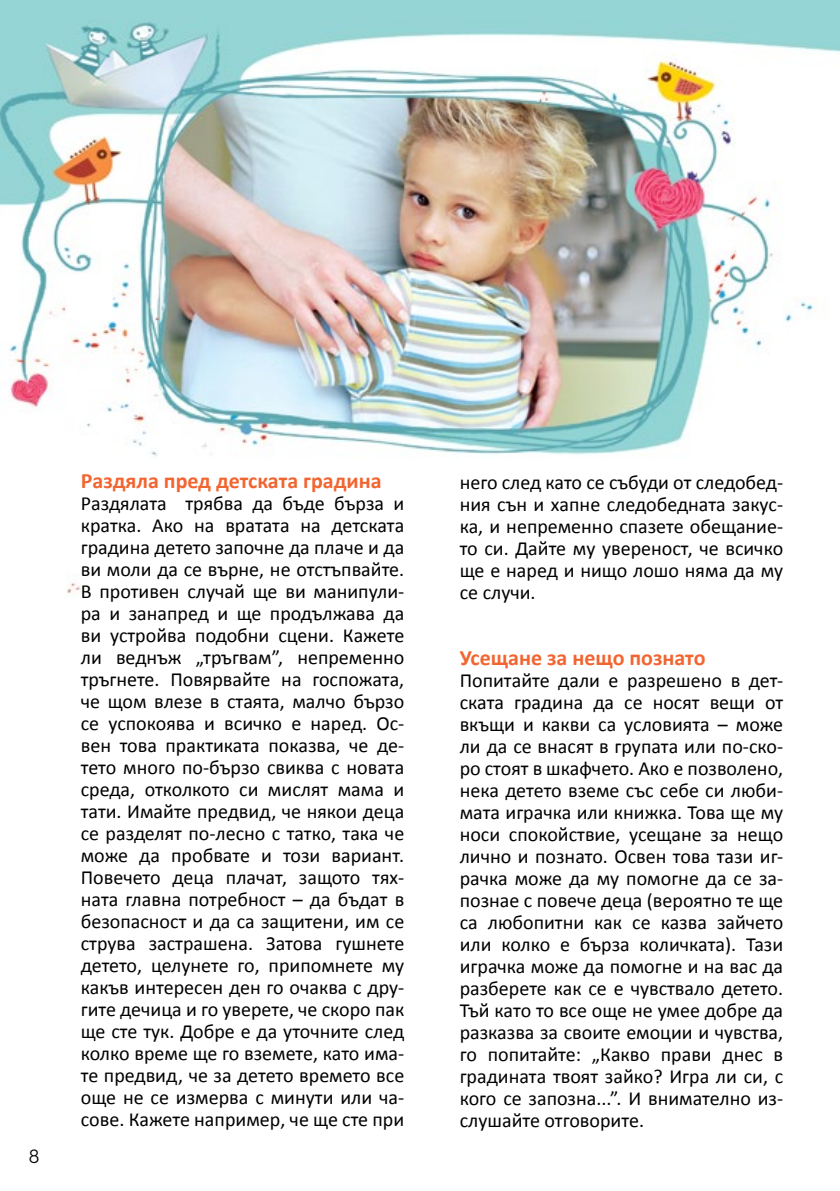
<style>
.page{position:relative;width:840px;height:1191px;background:#fff}
.page>*{position:absolute;margin:0;border:0;box-sizing:border-box;transform-origin:0 0}
.t1{font:700 22px "Calibri";color:#f26531}
.t2{font:300 21px "Helen HS Bg";color:#000}
.t3{font:20px/22px "Calibri";color:#000;text-align:justify}
</style>
<div class="page">
<img style="left:0;top:0;width:839px;height:594px">
<p class="t2" style="left:29px;top:1146px;width:12px">8</p>
<p class="t1" style="left:81px;top:467px;width:302px">Раздяла пред детската градина</p>
<p class="t3" style="left:81px;top:492px;width:325px">Раздялата трябва да бъде бърза и кратка. Ако на вратата на детската градина детето започне да плаче и да ви моли да се върне, не отстъпвайте.<br>В противен случай ще ви манипули&shy;ра и занапред и ще продължава да ви устройва подобни сцени. Кажете ли веднъж „тръгвам”, непременно тръгнете. Повярвайте на госпожата, че щом влезе в стаята, малчо бързо се успокоява и всичко е наред. Ос&shy;вен това практиката показва, че де&shy;тето много по-бързо свиква с новата среда, отколкото си мислят мама и тати. Имайте предвид, че някои деца се разделят по-лесно с татко, така че може да пробвате и този вариант.<br>Повечето деца плачат, защото тях&shy;ната главна потребност – да бъдат в безопасност и да са защитени, им се струва застрашена. Затова гушнете детето, целунете го, припомнете му какъв интересен ден го очаква с дру&shy;гите дечица и го уверете, че скоро пак ще сте тук. Добре е да уточните след колко време ще го вземете, като има&shy;те предвид, че за детето времето все още не се измерва с минути или ча&shy;сове. Кажете например, че ще сте при</p>
<p class="t3" style="left:459px;top:471px;width:325px">него след като се събуди от следобед&shy;ния сън и хапне следобедната закус&shy;ка, и непременно спазете обещание&shy;то си. Дайте му увереност, че всичко ще е наред и нищо лошо няма да му се случи.</p>
<p class="t1" style="left:459px;top:644px;width:247px">Усещане за нещо познато</p>
<p class="t3" style="left:459px;top:669px;width:325px">Попитайте дали е разрешено в дет&shy;ската градина да се носят вещи от вкъщи и какви са условията – може ли да се внасят в групата или по-ско&shy;ро стоят в шкафчето. Ако е позволено, нека детето вземе със себе си люби&shy;мата играчка или книжка. Това ще му носи спокойствие, усещане за нещо лично и познато. Освен това тази иг&shy;рачка може да му помогне да се за&shy;познае с повече деца (вероятно те ще са любопитни как се казва зайчето или колко е бърза количката). Тази играчка може да помогне и на вас да разберете как се е чувствало детето.<br>Тъй като то все още не умее добре да разказва за своите емоции и чувства, го попитайте: „Какво прави днес в градината твоят зайко? Игра ли си, с кого се запозна...”. И внимателно из&shy;слушайте отговорите.</p>
</div>
